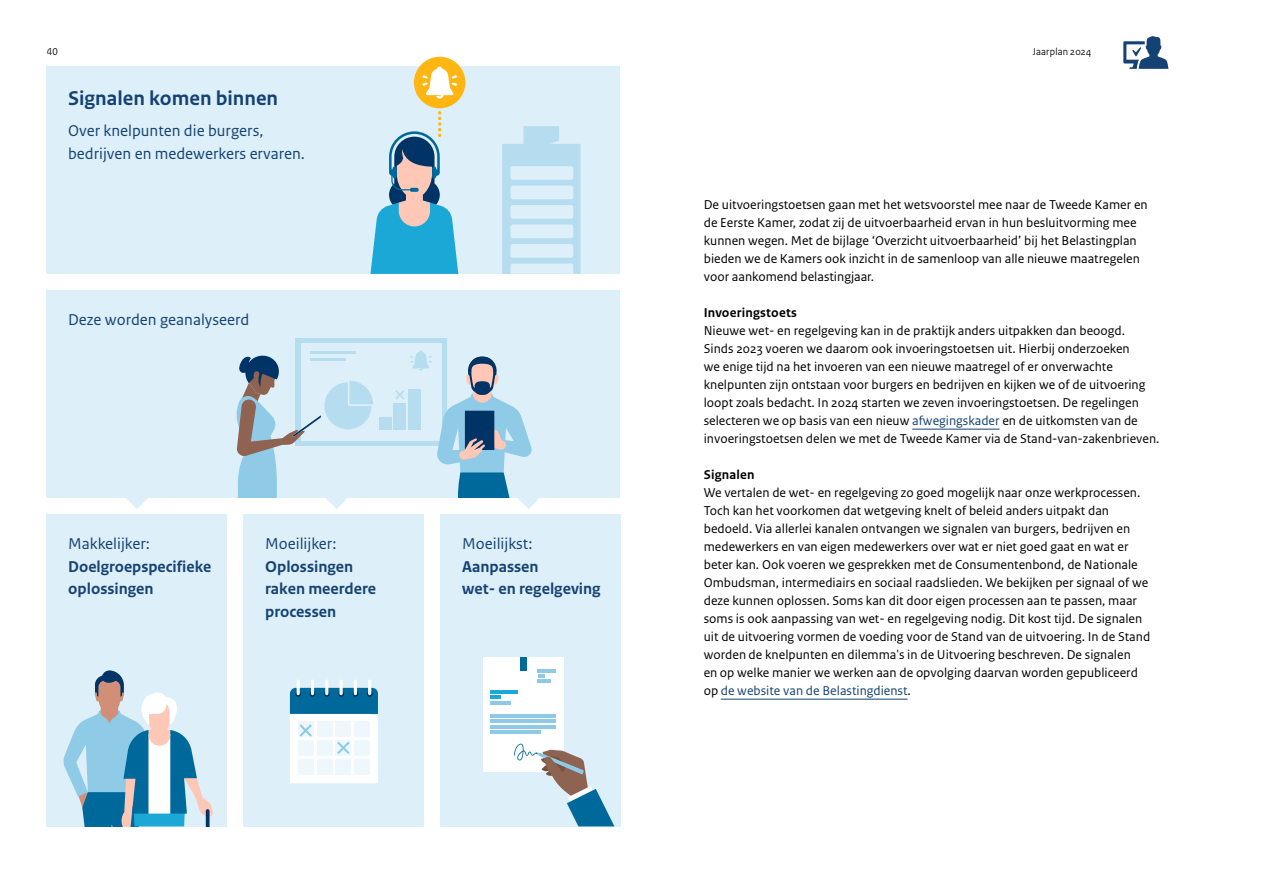
<style>
.page{position:relative;width:1263px;height:893px;background:#fff}
.page>*{position:absolute;margin:0;border:0;box-sizing:border-box;transform-origin:0 0}
.t1{font:700 21px "Rijksoverheid Sans Text";color:#154273}
.Visual_tekst_regular{font:16.5px/22.5px "Rijksoverheid Sans Text";color:#154273}
.Visual_tekst_bold{font:700 16.5px/22.5px "Rijksoverheid Sans Text";color:#154273}
.Body{font:13.5px/18px "Rijksoverheid Sans Text";color:#000}
.Body_witregel{font:13.5px/18px "Rijksoverheid Sans Text";color:#000}
.H3_Alineakop{font:700 13.5px "Rijksoverheid Sans Text";letter-spacing:.015em;color:#000}
.t2{font:10.5px "Rijksoverheid Sans Heading";letter-spacing:.02em;color:#000}
.s1{color:#154273}
</style>
<div class="page">
<svg style="left:1123px;top:36px;width:45px;height:33px"></svg>
<div style="left:47px;top:67px;width:573px;height:207px;background:#ddeff8"></div>
<div style="left:47px;top:290px;width:573px;height:207px;background:#ddeff8"></div>
<svg style="left:502px;top:126px;width:78px;height:148px"></svg>
<div style="left:414px;top:57px;width:51px;height:51px;background:#ffb612;border-radius:50%"></div>
<svg style="left:422px;top:66px;width:35px;height:33px"></svg>
<svg style="left:370px;top:111px;width:88px;height:163px"></svg>
<div style="left:47px;top:514px;width:180px;height:312px;background:#ddeff8"></div>
<div style="left:244px;top:514px;width:180px;height:312px;background:#ddeff8"></div>
<div style="left:441px;top:514px;width:180px;height:312px;background:#ddeff8"></div>
<hr style="left:912px;top:429px;width:87px;height:1px;background:#154273">
<hr style="left:721px;top:699px;width:186px;height:1px;background:#154273">
<div style="left:295px;top:338px;width:152px;height:108px;background:#b6ddef"></div>
<div style="left:301px;top:343px;width:141px;height:98px;background:#ddf0fa"></div>
<div style="left:379px;top:417px;width:13px;height:12px;background:#b6ddef"></div>
<div style="left:394px;top:403px;width:12px;height:26px;background:#b6ddef"></div>
<hr style="left:310px;top:352px;width:46px;height:2px;background:#b6ddef">
<svg style="left:110px;top:497px;width:53px;height:12px"></svg>
<div style="left:483px;top:657px;width:81px;height:115px;background:#fff"></div>
<div style="left:520px;top:657px;width:7px;height:14px;background:#00699c"></div>
<hr style="left:490px;top:691px;width:28px;height:3px;background:#1ca8d6">
<svg style="left:490px;top:696px;width:10px;height:3px"></svg>
<hr style="left:490px;top:701px;width:20px;height:3px;background:#8fc9e8">
<hr style="left:490px;top:720px;width:66px;height:3px;background:#8fc9e8">
<hr style="left:490px;top:714px;width:66px;height:4px;background:#8fc9e8">
<hr style="left:490px;top:730px;width:51px;height:3px;background:#8fc9e8">
<hr style="left:490px;top:725px;width:66px;height:3px;background:#8fc9e8">
<hr style="left:538px;top:669px;width:18px;height:3px;background:#8fc9e8">
<svg style="left:538px;top:674px;width:13px;height:9px"></svg>
<svg style="left:514px;top:743px;width:100px;height:83px"></svg>
<svg style="left:395px;top:350px;width:160px;height:159px"></svg>
<svg style="left:236px;top:355px;width:137px;height:154px"></svg>
<hr style="left:297px;top:679px;width:3px;height:16px;background:#fff;border-radius:2px">
<hr style="left:311px;top:679px;width:3px;height:16px;background:#fff;border-radius:2px">
<hr style="left:325px;top:679px;width:3px;height:16px;background:#fff;border-radius:2px">
<svg style="left:339px;top:679px;width:4px;height:16px"></svg>
<hr style="left:354px;top:679px;width:3px;height:16px;background:#fff;border-radius:2px">
<hr style="left:368px;top:679px;width:3px;height:16px;background:#fff;border-radius:2px">
<svg style="left:290px;top:688px;width:88px;height:95px;background:#b5d4e3"></svg>
<svg style="left:63px;top:670px;width:150px;height:156px"></svg>
<p class="t2" style="left:47px;top:45px;width:12px">40</p>
<p class="t2" style="left:1033px;top:45px;width:60px">Jaarplan 2024</p>
<p class="t1" style="left:68px;top:86px;width:212px">Signalen komen binnen</p>
<p class="Visual_tekst_regular" style="left:68px;top:120px;width:238px">Over knelpunten die burgers, bedrijven en medewerkers ervaren.</p>
<p class="Visual_tekst_regular" style="left:68px;top:309px;width:183px">Deze worden geanalyseerd</p>
<p class="Visual_tekst_regular" style="left:68px;top:533px;width:83px">Makkelijker:</p>
<p class="Visual_tekst_bold" style="left:68px;top:555px;width:145px">Doelgroepspecifieke oplossingen</p>
<p class="Visual_tekst_regular" style="left:265px;top:533px;width:73px">Moeilijker:</p>
<p class="Visual_tekst_bold" style="left:265px;top:555px;width:112px">Oplossingen raken meerdere processen</p>
<p class="Visual_tekst_regular" style="left:462px;top:533px;width:72px">Moeilijkst:</p>
<p class="Visual_tekst_bold" style="left:462px;top:555px;width:140px">Aanpassen<br>wet- en regelgeving</p>
<p class="Body_witregel" style="left:704px;top:196px;width:445px">De uitvoeringstoetsen gaan met het wetsvoorstel mee naar de Tweede Kamer en de Eerste Kamer, zodat zij de uitvoerbaarheid ervan in hun besluitvorming mee kunnen wegen. Met de bijlage ‘Overzicht uitvoerbaarheid’ bij het Belastingplan bieden we de Kamers ook inzicht in de samenloop van alle nieuwe maatregelen voor aankomend belastingjaar.</p>
<h3 class="H3_Alineakop" style="left:704px;top:305px;width:95px">Invoeringstoets</h3>
<p class="Body" style="left:704px;top:322px;width:457px">Nieuwe wet- en regelgeving kan in de praktijk anders uitpakken dan beoogd.<br>Sinds 2023 voeren we daarom ook invoeringstoetsen uit. Hierbij onderzoeken<br>we enige tijd na het invoeren van een nieuwe maatregel of er onverwachte knelpunten zijn ontstaan voor burgers en bedrijven en kijken we of de uitvoering loopt zoals bedacht. In 2024 starten we zeven invoeringstoetsen. De regelingen selecteren we op basis van een nieuw <span class="s1">afwegingskader</span> en de uitkomsten van de invoeringstoetsen delen we met de Tweede Kamer via de Stand-van-zakenbrieven.</p>
<h3 class="H3_Alineakop" style="left:704px;top:467px;width:52px">Signalen</h3>
<p class="Body" style="left:704px;top:484px;width:448px">We vertalen de wet- en regelgeving zo goed mogelijk naar onze werkprocessen.<br>Toch kan het voorkomen dat wetgeving knelt of beleid anders uitpakt dan bedoeld. Via allerlei kanalen ontvangen we signalen van burgers, bedrijven en medewerkers en van eigen medewerkers over wat er niet goed gaat en wat er beter kan. Ook voeren we gesprekken met de Consumentenbond, de Nationale Ombudsman, intermediairs en sociaal raadslieden. We bekijken per signaal of we deze kunnen oplossen. Soms kan dit door eigen processen aan te passen, maar soms is ook aanpassing van wet- en regelgeving nodig. Dit kost tijd. De signalen uit de uitvoering vormen de voeding voor de Stand van de uitvoering. In de Stand worden de knelpunten en dilemma's in de Uitvoering beschreven. De signalen<br>en op welke manier we werken aan de opvolging daarvan worden gepubliceerd op <span class="s1">de website van de Belastingdienst</span>.</p>
</div>
